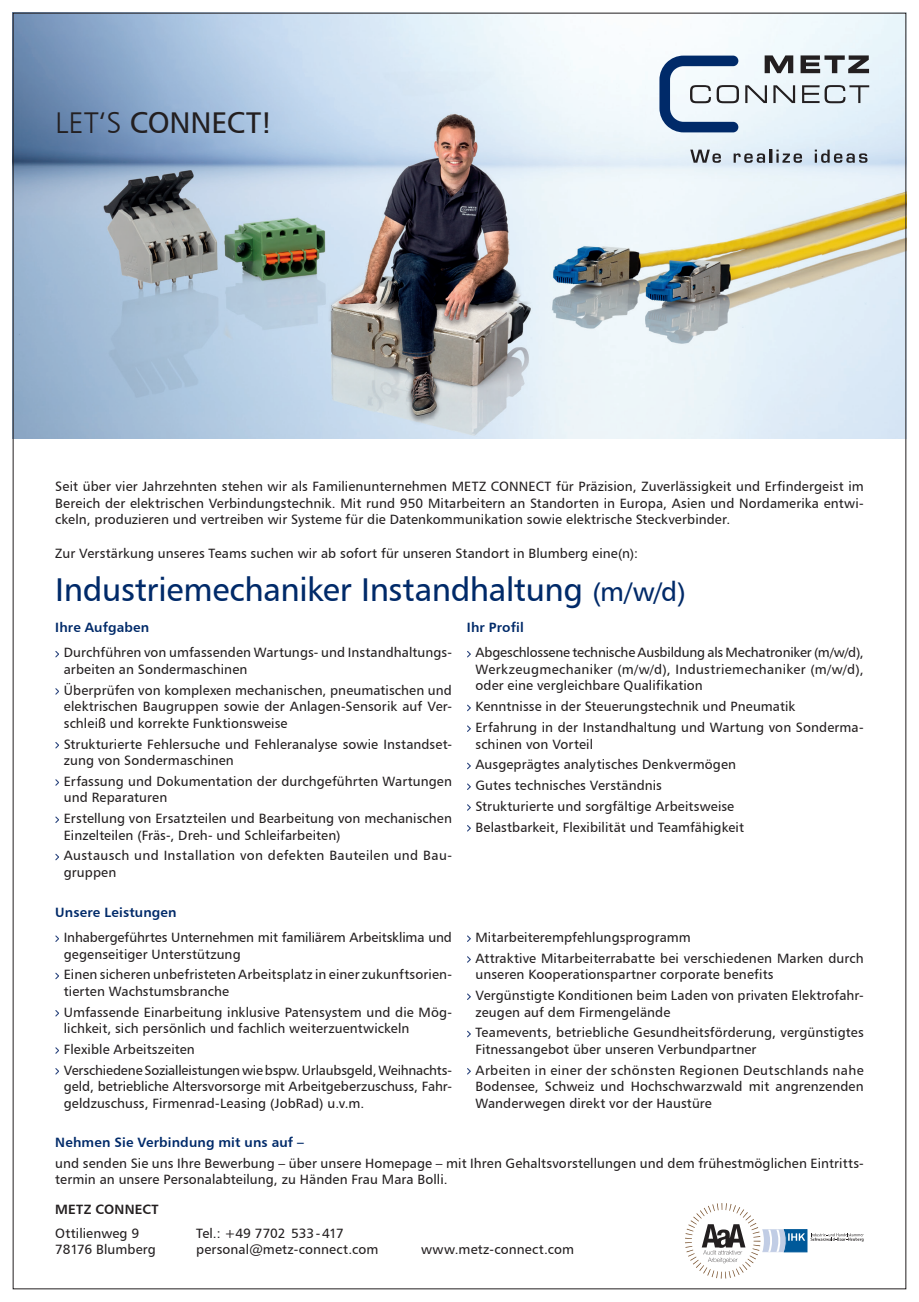
<style>
.page{position:relative;width:919px;height:1302px;background:#fff}
.page>*{position:absolute;margin:0;border:0;box-sizing:border-box;transform-origin:0 0}
.t1{font:33px "Humanist 777 BT Roman B";letter-spacing:-.01em;color:#002a69}
.t2{font:30px "Humanist 777 BT Roman B";letter-spacing:-.005em;color:#231f20}
.t3{font:13.5px/16.5px "Humanist 777 BT Roman B";letter-spacing:.01em;color:#231f20}
.t4{font:13.5px/20.7px "Humanist 777 BT Roman B";letter-spacing:-.01em;color:#231f20}
.t5{font:13.5px "Humanist 777 BT Bold B";letter-spacing:.01em;color:#002a69}
.t6{font:13.5px "Humanist 777 BT Bold B";letter-spacing:.015em;color:#231f20}
.s1{font-family:"Humanist 777 BT Light B"}
.s2{font-size:27px}
</style>
<div class="page">
<img style="left:15px;top:15px;width:889px;height:423px">
<svg style="left:55px;top:651px;width:4px;height:7px"></svg>
<svg style="left:55px;top:688px;width:4px;height:7px"></svg>
<svg style="left:55px;top:742px;width:4px;height:7px"></svg>
<svg style="left:55px;top:779px;width:4px;height:7px"></svg>
<svg style="left:55px;top:816px;width:4px;height:7px"></svg>
<svg style="left:55px;top:853px;width:4px;height:8px"></svg>
<svg style="left:467px;top:651px;width:4px;height:7px"></svg>
<svg style="left:467px;top:704px;width:4px;height:8px"></svg>
<svg style="left:467px;top:725px;width:4px;height:7px"></svg>
<svg style="left:467px;top:762px;width:4px;height:8px"></svg>
<svg style="left:467px;top:783px;width:4px;height:7px"></svg>
<svg style="left:467px;top:804px;width:4px;height:7px"></svg>
<svg style="left:467px;top:825px;width:4px;height:7px"></svg>
<svg style="left:690px;top:150px;width:30px;height:13px"></svg>
<svg style="left:814px;top:150px;width:53px;height:13px"></svg>
<svg style="left:745px;top:85px;width:22px;height:18px"></svg>
<svg style="left:773px;top:85px;width:22px;height:18px"></svg>
<svg style="left:802px;top:85px;width:67px;height:18px"></svg>
<svg style="left:659px;top:56px;width:80px;height:76px"></svg>
<svg style="left:764px;top:55px;width:29px;height:18px"></svg>
<svg style="left:800px;top:55px;width:69px;height:18px"></svg>
<svg style="left:733px;top:150px;width:69px;height:13px"></svg>
<svg style="left:685px;top:1203px;width:178px;height:75px"></svg>
<svg style="left:55px;top:935px;width:4px;height:7px"></svg>
<svg style="left:55px;top:972px;width:4px;height:8px"></svg>
<svg style="left:55px;top:1010px;width:4px;height:7px"></svg>
<svg style="left:55px;top:1047px;width:4px;height:7px"></svg>
<svg style="left:55px;top:1068px;width:4px;height:7px"></svg>
<svg style="left:467px;top:935px;width:4px;height:7px"></svg>
<svg style="left:467px;top:956px;width:4px;height:7px"></svg>
<svg style="left:467px;top:993px;width:4px;height:7px"></svg>
<svg style="left:467px;top:1030px;width:4px;height:8px"></svg>
<svg style="left:467px;top:1068px;width:4px;height:7px"></svg>
<h2 class="t2" style="left:55px;top:103px;width:219px"><span class="s1">LET‘S</span> CONNECT!</h2>
<p class="t3" style="left:55px;top:478px;width:809px;text-align:justify">Seit über vier Jahrzehnten stehen wir als Familienunternehmen METZ CONNECT für Präzision, Zuverlässigkeit und Erfindergeist im Bereich der elektrischen Verbindungstechnik. Mit rund 950 Mitarbeitern an Standorten in Europa, Asien und Nordamerika entwi&shy;ckeln, produzieren und vertreiben wir Systeme für die Datenkommunikation sowie elektrische Steckverbinder.</p>
<p class="t3" style="left:55px;top:544px;width:584px">Zur Verstärkung unseres Teams suchen wir ab sofort für unseren Standort in Blumberg eine(n):</p>
<h1 class="t1" style="left:55px;top:568px;width:632px">Industriemechaniker Instandhaltung <span class="s2">(m/w/d)</span></h1>
<p class="t5" style="left:55px;top:619px;width:95px">Ihre Aufgaben</p>
<p class="t3" style="left:64px;top:644px;width:389px">Durchführen von umfassenden Wartungs- und Instandhaltungs&shy;arbeiten an Sondermaschinen</p>
<p class="t3" style="left:64px;top:681px;width:389px;text-align:justify">Überprüfen von komplexen mechanischen, pneumatischen und elektrischen Baugruppen sowie der Anlagen-Sensorik auf Ver&shy;schleiß und korrekte Funktionsweise</p>
<p class="t3" style="left:64px;top:735px;width:389px">Strukturierte Fehlersuche und Fehleranalyse sowie Instandset&shy;zung von Sondermaschinen</p>
<p class="t3" style="left:64px;top:772px;width:389px">Erfassung und Dokumentation der durchgeführten Wartungen und Reparaturen</p>
<p class="t3" style="left:64px;top:809px;width:389px">Erstellung von Ersatzteilen und Bearbeitung von mechanischen<br>Einzelteilen (Fräs-, Dreh- und Schleifarbeiten)</p>
<p class="t3" style="left:64px;top:847px;width:389px">Austausch und Installation von defekten Bauteilen und Bau&shy;gruppen</p>
<p class="t5" style="left:467px;top:619px;width:58px">Ihr Profil</p>
<p class="t3" style="left:475px;top:644px;width:389px;text-align:justify">Abgeschlossene technische Ausbildung als Mechatroniker (m/w/d), Werkzeugmechaniker (m/w/d), Industriemechaniker (m/w/d), oder eine vergleichbare Qualifikation</p>
<p class="t3" style="left:475px;top:695px;width:389px;line-height:20.7px">Kenntnisse in der Steuerungstechnik und Pneumatik<br>Erfahrung in der Instandhaltung und Wartung von Sonderma-</p>
<p class="t3" style="left:475px;top:733px;width:270px;line-height:20.7px">schinen von Vorteil<br>Ausgeprägtes analytisches Denkvermögen Gutes technisches Verständnis<br>Strukturierte und sorgfältige Arbeitsweise Belastbarkeit, Flexibilität und Teamfähigkeit</p>
<p class="t5" style="left:55px;top:903px;width:123px">Unsere Leistungen</p>
<p class="t3" style="left:64px;top:928px;width:389px">Inhabergeführtes Unternehmen mit familiärem Arbeitsklima und gegenseitiger Unterstützung</p>
<p class="t3" style="left:64px;top:965px;width:389px">Einen sicheren unbefristeten Arbeitsplatz in einer zukunftsorien&shy;tierten Wachstumsbranche</p>
<p class="t3" style="left:64px;top:1003px;width:389px">Umfassende Einarbeitung inklusive Patensystem und die Mög&shy;lichkeit, sich persönlich und fachlich weiterzuentwickeln</p>
<p class="t4" style="left:64px;top:1038px;width:389px">Flexible Arbeitszeiten<br>Verschiedene Sozialleistungen wie bspw. Urlaubsgeld, Weihnachts-</p>
<p class="t3" style="left:64px;top:1077px;width:389px">geld, betriebliche Altersvorsorge mit Arbeitgeberzuschuss, Fahr&shy;geldzuschuss, Firmenrad-Leasing (JobRad) u.v.m.</p>
<p class="t3" style="left:475px;top:926px;width:389px;line-height:20.7px">Mitarbeiterempfehlungsprogramm<br>Attraktive Mitarbeiterrabatte bei verschiedenen Marken durch</p>
<p class="t3" style="left:475px;top:963px;width:389px;line-height:20.7px">unseren Kooperationspartner corporate benefits<br>Vergünstigte Konditionen beim Laden von privaten Elektrofahr-</p>
<p class="t3" style="left:475px;top:1001px;width:389px;line-height:20.7px">zeugen auf dem Firmengelände<br>Teamevents, betriebliche Gesundheitsförderung, vergünstigtes</p>
<p class="t3" style="left:475px;top:1038px;width:389px;line-height:20.7px">Fitnessangebot über unseren Verbundpartner<br>Arbeiten in einer der schönsten Regionen Deutschlands nahe</p>
<p class="t3" style="left:475px;top:1077px;width:389px">Bodensee, Schweiz und Hochschwarzwald mit angrenzenden<br>Wanderwegen direkt vor der Haustüre</p>
<p class="t5" style="left:55px;top:1133px;width:250px">Nehmen Sie Verbindung mit uns auf –</p>
<p class="t3" style="left:55px;top:1154px;width:809px">und senden Sie uns Ihre Bewerbung – über unsere Homepage – mit Ihren Gehaltsvorstellungen und dem frühestmöglichen Eintritts&shy;termin an unsere Personalabteilung, zu Händen Frau Mara Bolli.</p>
<p class="t6" style="left:55px;top:1200px;width:105px">METZ CONNECT</p>
<p class="t3" style="left:55px;top:1224px;width:85px">Ottilienweg 9</p>
<p class="t4" style="left:196px;top:1222px;width:149px">Tel.: +49 7702 533-417</p>
<p class="t3" style="left:55px;top:1240px;width:102px">78176 Blumberg</p>
<p class="t3" style="left:196px;top:1240px;width:184px">personal@metz-connect.com</p>
<p class="t3" style="left:421px;top:1240px;width:154px">www.metz-connect.com</p>
</div>
